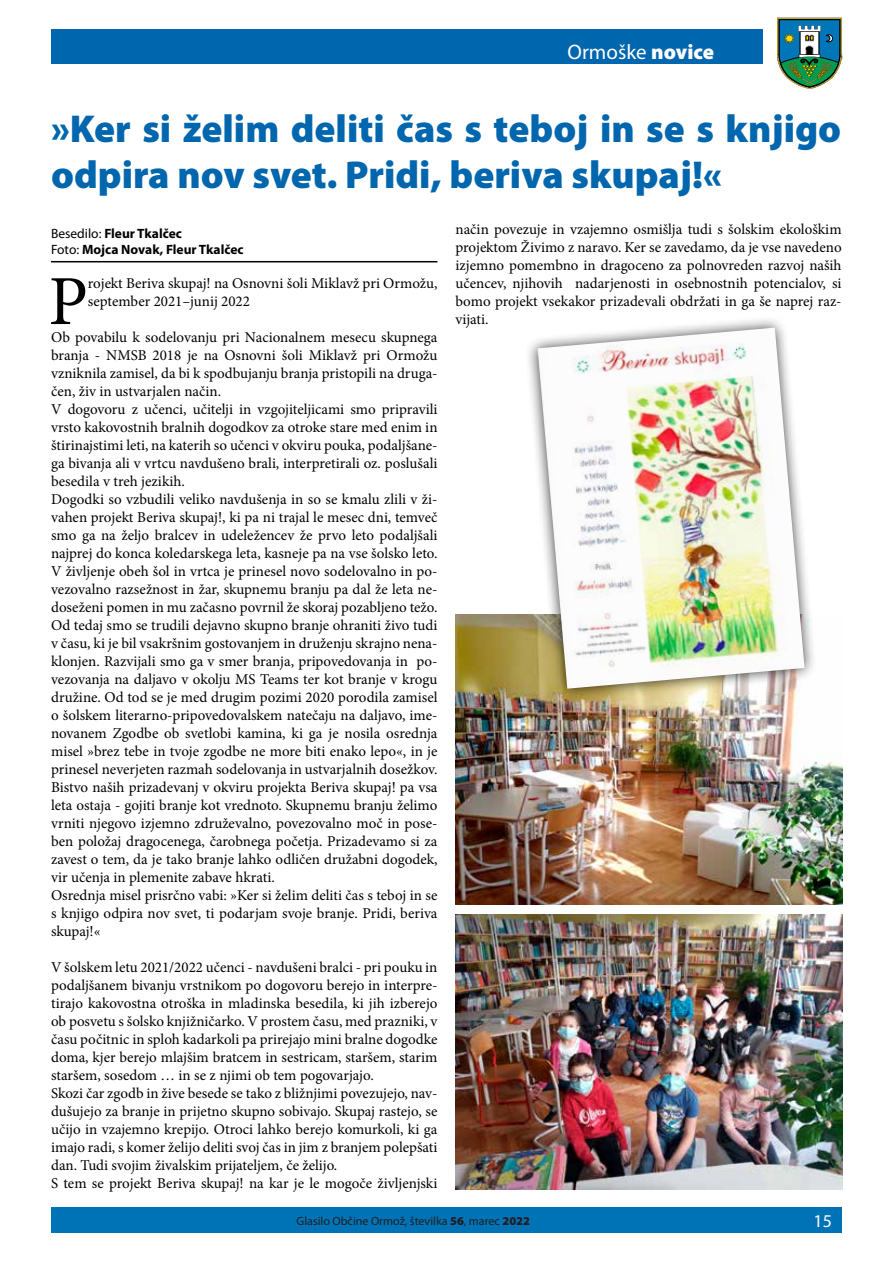
<style>
.page{position:relative;width:893px;height:1263px;background:#fff}
.page>*{position:absolute;margin:0;border:0;box-sizing:border-box;transform-origin:0 0}
.t1{font:70.35px "Minion Pro";color:#000}
.t2{font:900 39px/46.8px "Myriad Pro";color:#0066ad}
.t3{font:21px "Myriad Pro";color:#fff}
.t4{font:18px "Myriad Pro";color:#fff}
.t5{font:15px/18px "Minion Pro";color:#000}
.t6{font:700 13.5px/16.2px "Myriad Pro";color:#000}
.t7{font:12px "Myriad Pro";color:#231f20}
.s1{font-weight:900}
.s2{font-weight:400}
</style>
<div class="page">
<div style="left:51px;top:30px;width:711px;height:34px;background:#0066ad"></div>
<div style="left:51px;top:1208px;width:791px;height:25px;background:#0073b6"></div>
<svg style="left:777px;top:18px;width:65px;height:71px"></svg>
<hr style="left:51px;top:261px;width:386px;height:1px;background:#000">
<img style="left:455px;top:914px;width:387px;height:275px">
<img style="left:456px;top:614px;width:386px;height:291px">
<div style="left:525px;top:315px;width:292px;height:386px;background:#000;opacity:.75"></div>
<img style="left:537px;top:328px;width:267px;height:361px">
<h3 class="t3" style="left:567px;top:41px;width:148px">Ormoške <span class="s1">novice</span></h3>
<h2 class="t2" style="left:51px;top:105px;width:792px">»Ker si želim deliti čas s teboj in se s knjigo odpira nov svet. Pridi, beriva skupaj!«</h2>
<p class="t6" style="left:51px;top:225px;width:194px"><span class="s2">Besedilo:</span> Fleur Tkalčec<br><span class="s2">Foto:</span> Mojca Novak, Fleur Tkalčec</p>
<h1 class="t1" style="left:48px;top:254px;width:41px">P</h1>
<p class="t5" style="left:88px;top:274px;width:351px">rojekt Beriva skupaj! na Osnovni šoli Miklavž pri Ormožu, september 2021–junij 2022</p>
<p class="t5" style="left:51px;top:328px;width:388px">Ob povabilu k sodelovanju pri Nacionalnem mesecu skupnega branja - NMSB 2018 je na Osnovni šoli Miklavž pri Ormožu vzniknila zamisel, da bi k spodbujanju branja pristopili na druga&shy;čen, živ in ustvarjalen način.<br>V dogovoru z učenci, učitelji in vzgojiteljicami smo pripravili vrsto kakovostnih bralnih dogodkov za otroke stare med enim in štirinajstimi leti, na katerih so učenci v okviru pouka, podaljšane&shy;ga bivanja ali v vrtcu navdušeno brali, interpretirali oz. poslušali besedila v treh jezikih.<br>Dogodki so vzbudili veliko navdušenja in so se kmalu zlili v ži&shy;vahen projekt Beriva skupaj!, ki pa ni trajal le mesec dni, temveč smo ga na željo bralcev in udeležencev že prvo leto podaljšali najprej do konca koledarskega leta, kasneje pa na vse šolsko leto.<br>V življenje obeh šol in vrtca je prinesel novo sodelovalno in po&shy;vezovalno razsežnost in žar, skupnemu branju pa dal že leta ne&shy;doseženi pomen in mu začasno povrnil že skoraj pozabljeno težo.<br>Od tedaj smo se trudili dejavno skupno branje ohraniti živo tudi v času, ki je bil vsakršnim gostovanjem in druženju skrajno nena&shy;klonjen. Razvijali smo ga v smer branja, pripovedovanja in po&shy;vezovanja na daljavo v okolju MS Teams ter kot branje v krogu družine. Od tod se je med drugim pozimi 2020 porodila zamisel o šolskem literarno-pripovedovalskem natečaju na daljavo, ime&shy;novanem Zgodbe ob svetlobi kamina, ki ga je nosila osrednja misel »brez tebe in tvoje zgodbe ne more biti enako lepo«, in je prinesel neverjeten razmah sodelovanja in ustvarjalnih dosežkov.<br>Bistvo naših prizadevanj v okviru projekta Beriva skupaj! pa vsa leta ostaja - gojiti branje kot vrednoto. Skupnemu branju želimo vrniti njegovo izjemno združevalno, povezovalno moč in pose&shy;ben položaj dragocenega, čarobnega početja. Prizadevamo si za zavest o tem, da je tako branje lahko odličen družabni dogodek, vir učenja in plemenite zabave hkrati.<br>Osrednja misel prisrčno vabi: »Ker si želim deliti čas s teboj in se s knjigo odpira nov svet, ti podarjam svoje branje. Pridi, beriva skupaj!«</p>
<p class="t5" style="left:51px;top:958px;width:388px">V šolskem letu 2021/2022 učenci - navdušeni bralci - pri pouku in podaljšanem bivanju vrstnikom po dogovoru berejo in interpre&shy;tirajo kakovostna otroška in mladinska besedila, ki jih izberejo ob posvetu s šolsko knjižničarko. V prostem času, med prazniki, v času počitnic in sploh kadarkoli pa prirejajo mini bralne dogodke doma, kjer berejo mlajšim bratcem in sestricam, staršem, starim staršem, sosedom … in se z njimi ob tem pogovarjajo.<br>Skozi čar zgodb in žive besede se tako z bližnjimi povezujejo, nav&shy;dušujejo za branje in prijetno skupno sobivajo. Skupaj rastejo, se učijo in vzajemno krepijo. Otroci lahko berejo komurkoli, ki ga imajo radi, s komer želijo deliti svoj čas in jim z branjem polepšati dan. Tudi svojim živalskim prijateljem, če želijo.<br>S tem se projekt Beriva skupaj! na kar je le mogoče življenjski</p>
<p class="t5" style="left:456px;top:220px;width:388px;text-align:justify">način povezuje in vzajemno osmišlja tudi s šolskim ekološkim projektom Živimo z naravo. Ker se zavedamo, da je vse navedeno izjemno pomembno in dragoceno za polnovreden razvoj naših učencev, njihovih nadarjenosti in osebnostnih potencialov, si bomo projekt vsekakor prizadevali obdržati in ga še naprej raz&shy;vijati.</p>
<p class="t7" style="left:297px;top:1214px;width:235px">Glasilo Občine Ormož, številka <span class="s1">56</span>, marec <span class="s1">2022</span></p>
<p class="t4" style="left:814px;top:1211px;width:20px">15</p>
</div>
